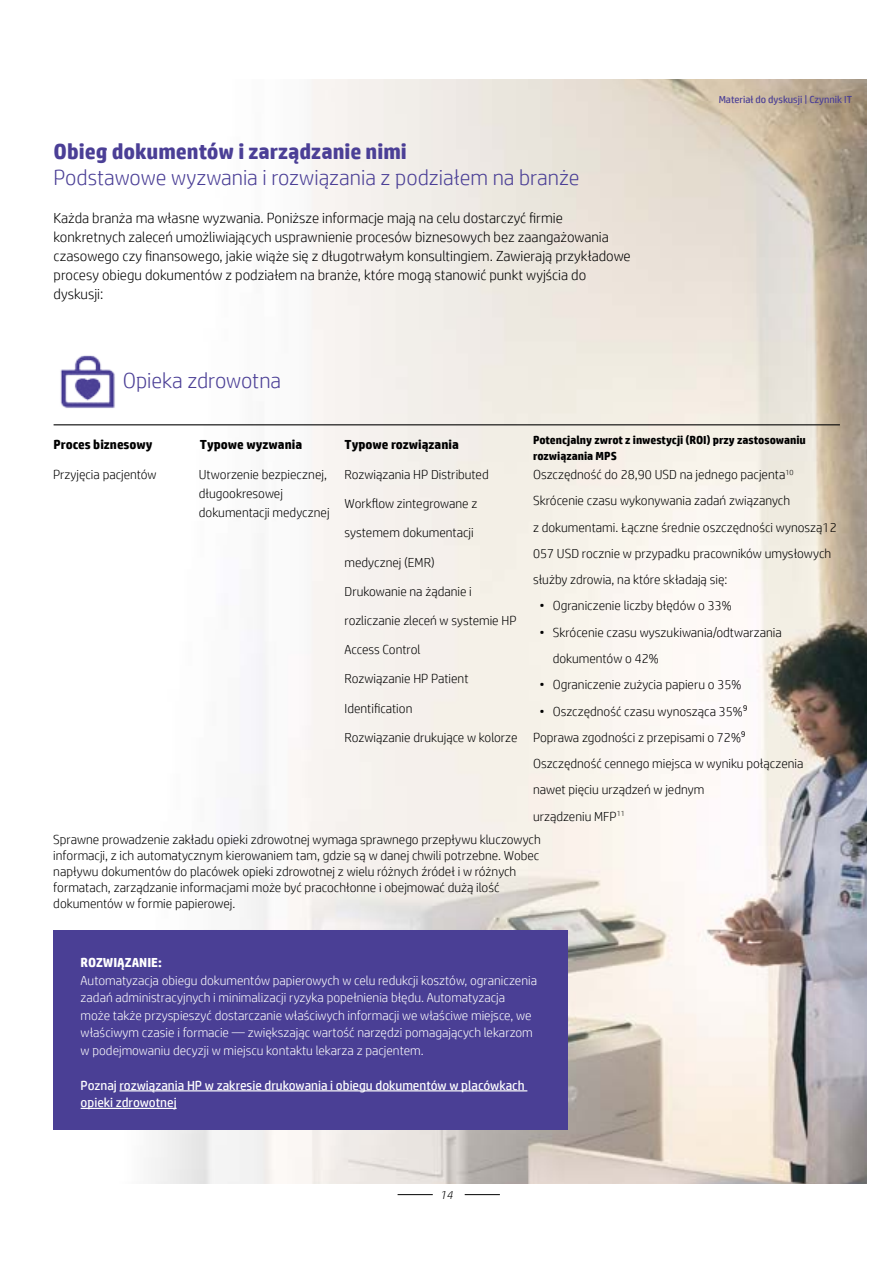
<style>
.page{position:relative;width:893px;height:1263px;background:#fff}
.page>*{position:absolute;margin:0;border:0;box-sizing:border-box;transform-origin:0 0}
.t1{font:300 21.9px "HP Simplified";color:#4b3f96}
.t2{font:700 21.9px "HP Simplified";color:#4b3f96}
.t3{font:300 14.55px/18.9px "HP Simplified";color:#000}
.t4{font:300 13.2px/26.2px "HP Simplified";color:#000}
.t5{font:300 13.2px/17.5px "HP Simplified";color:#fff}
.t6{font:13.2px/17.5px "HP Simplified";color:#fff}
.t7{font:700 13.2px "HP Simplified";color:#000}
.t8{font:700 13.2px "HP Simplified";color:#fff}
.t9{font:700 11.7px/16px "HP Simplified";color:#000}
.t10{font:italic 300 11.7px "HP Simplified";color:#000}
.t11{font:10.2px "HP Simplified";color:#4c4096}
</style>
<div class="page">
<hr style="left:465px;top:1194px;width:35px;height:1px;background:#000">
<hr style="left:398px;top:1194px;width:35px;height:1px;background:#000">
<img style="left:53px;top:80px;width:814px;height:1103px">
<div style="left:53px;top:930px;width:515px;height:200px;background:#4a3f95"></div>
<hr style="left:54px;top:424px;width:786px;height:1px;background:#000">
<img style="left:54px;top:346px;width:68px;height:68px">
<hr style="left:120px;top:1090px;width:407px;height:1px;background:#fff">
<hr style="left:81px;top:1108px;width:96px;height:1px;background:#fff">
<h1 class="t2" style="left:54px;top:137px;width:355px">Obieg dokumentów i zarządzanie nimi</h1>
<h1 class="t1" style="left:54px;top:163px;width:527px">Podstawowe wyzwania i rozwiązania z podziałem na branże</h1>
<p class="t3" style="left:54px;top:208px;width:579px">Każda branża ma własne wyzwania. Poniższe informacje mają na celu dostarczyć firmie konkretnych zaleceń umożliwiających usprawnienie procesów biznesowych bez zaangażowania czasowego czy finansowego, jakie wiąże się z długotrwałym konsultingiem. Zawierają przykładowe procesy obiegu dokumentów z podziałem na branże, które mogą stanowić punkt wyjścia do dyskusji:</p>
<h1 class="t1" style="left:123px;top:366px;width:160px">Opieka zdrowotna</h1>
<p class="t11" style="left:719px;top:93px;width:135px">Materiał do dyskusji | Czynnik IT</p>
<p class="t7" style="left:200px;top:436px;width:104px">Typowe wyzwania</p>
<p class="t7" style="left:345px;top:436px;width:116px">Typowe rozwiązania</p>
<p class="t9" style="left:533px;top:432px;width:274px">Potencjalny zwrot z inwestycji (ROI) przy zastosowaniu rozwiązania MPS</p>
<p class="t7" style="left:54px;top:436px;width:101px">Proces biznesowy</p>
<p class="t4" style="left:53px;top:461px;width:105px">Przyjęcia pacjentów</p>
<p class="t4" style="left:199px;top:465px;width:132px;line-height:18.9px">Utworzenie bezpiecznej, długookresowej dokumentacji medycznej</p>
<p class="t4" style="left:345px;top:461px;width:146px">Rozwiązania HP Distributed</p>
<p class="t4" style="left:533px;top:461px;width:305px">Oszczędność do 28,90 USD na jednego pacjenta<sup>10<br></sup>Skrócenie czasu wykonywania zadań związanych<br>z dokumentami. Łączne średnie oszczędności wynoszą12<br>057 USD rocznie w przypadku pracowników umysłowych służby zdrowia, na które składają się:</p>
<p class="t4" style="left:540px;top:592px;width:194px">• Ograniczenie liczby błędów o 33%</p>
<p class="t4" style="left:553px;top:619px;width:231px;text-indent:-13px">• Skrócenie czasu wyszukiwania/odtwarzania dokumentów o 42%</p>
<p class="t4" style="left:540px;top:671px;width:203px">• Ograniczenie zużycia papieru o 35%</p>
<p class="t4" style="left:533px;top:697px;width:272px;text-indent:7px">• Oszczędność czasu wynosząca 35%9<br>Poprawa zgodności z przepisami o 72%9<br>Oszczędność cennego miejsca w wyniku połączenia nawet pięciu urządzeń w jednym<br>urządzeniu MFP<sup>11</sup></p>
<p class="t4" style="left:345px;top:490px;width:134px">Workflow zintegrowane z</p>
<p class="t4" style="left:345px;top:519px;width:131px">systemem dokumentacji</p>
<p class="t4" style="left:345px;top:549px;width:92px">medycznej (EMR)</p>
<p class="t4" style="left:345px;top:578px;width:129px">Drukowanie na żądanie i</p>
<p class="t4" style="left:345px;top:607px;width:173px">rozliczanie zleceń w systemie HP</p>
<p class="t4" style="left:345px;top:636px;width:78px">Access Control</p>
<p class="t4" style="left:345px;top:665px;width:125px">Rozwiązanie HP Patient</p>
<p class="t4" style="left:345px;top:694px;width:69px">Identification</p>
<p class="t4" style="left:345px;top:724px;width:174px">Rozwiązanie drukujące w kolorze</p>
<p class="t4" style="left:53px;top:831px;width:489px;line-height:16px">Sprawne prowadzenie zakładu opieki zdrowotnej wymaga sprawnego przepływu kluczowych informacji, z ich automatycznym kierowaniem tam, gdzie są w danej chwili potrzebne. Wobec napływu dokumentów do placówek opieki zdrowotnej z wielu różnych źródeł i w różnych formatach, zarządzanie informacjami może być pracochłonne i obejmować dużą ilość dokumentów w formie papierowej.</p>
<p class="t8" style="left:81px;top:954px;width:83px">ROZWIĄZANIE:</p>
<p class="t5" style="left:81px;top:971px;width:458px">Automatyzacja obiegu dokumentów papierowych w celu redukcji kosztów, ograniczenia zadań administracyjnych i minimalizacji ryzyka popełnienia błędu. Automatyzacja może także przyspieszyć dostarczanie właściwych informacji we właściwe miejsce, we właściwym czasie i formacie — zwiększając wartość narzędzi pomagających lekarzom w podejmowaniu decyzji w miejscu kontaktu lekarza z pacjentem.</p>
<p class="t6" style="left:81px;top:1076px;width:446px">Poznaj rozwiązania HP w zakresie drukowania i obiegu dokumentów w placówkach opieki zdrowotnej</p>
<p class="t10" style="left:440px;top:1187px;width:14px">14</p>
</div>
